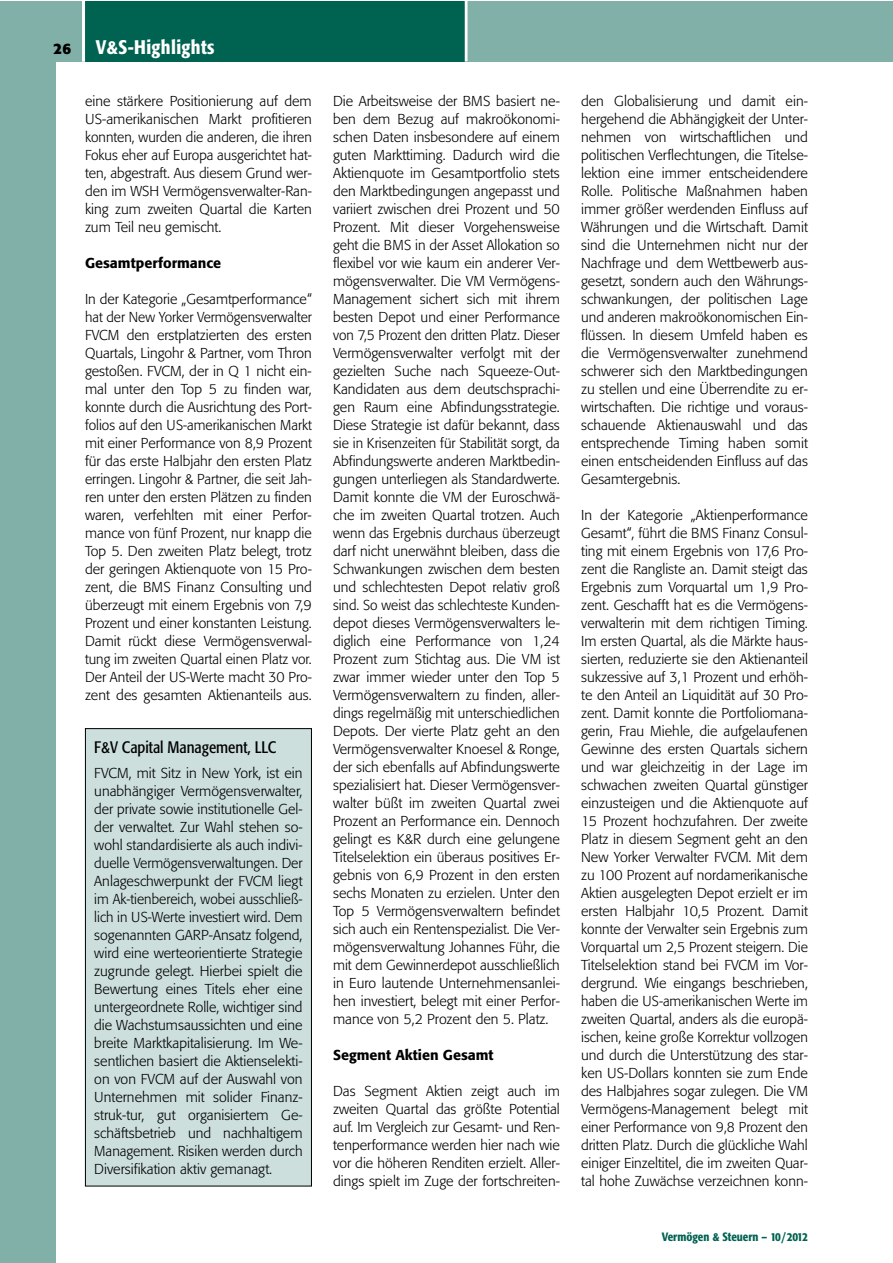
<style>
.page{position:relative;width:893px;height:1263px;background:#fff}
.page>*{position:absolute;margin:0;border:0;box-sizing:border-box;transform-origin:0 0}
.t1{font:500 condensed 19.5px "Formata";letter-spacing:.02em;color:#fff}
.t2{font:condensed 16.5px "Formata";color:#000}
.t3{font:700 15px "Formata";color:#000}
.t4{font:300 14.25px/18px "Formata";color:#000;text-align:justify}
.t5{font:500 14.25px "Formata";color:#000}
.t6{font:500 condensed 12px "Formata";color:#006251}
</style>
<div class="page">
<div style="left:0;top:1px;width:55px;height:1262px;background:#80b0a8"></div>
<div style="left:0;top:1px;width:98px;height:61px;background:#80b0a8"></div>
<div style="left:455px;top:1px;width:437px;height:61px;background:#80b0a8"></div>
<div style="left:85px;top:1px;width:383px;height:61px;background:#006251"></div>
<hr style="left:465px;top:1px;width:3px;height:61px;background:#fff">
<hr style="left:82px;top:1px;width:3px;height:61px;background:#fff">
<div style="left:85px;top:729px;width:226px;height:457px;background:#ccdfdc"></div>
<div style="left:85px;top:728px;width:227px;height:458px;border:1px solid #000"></div>
<p class="t3" style="left:54px;top:39px;width:19px">26</p>
<h1 class="t1" style="left:96px;top:35px;width:120px">V&amp;S-Highlights</h1>
<p class="t4" style="left:85px;top:92px;width:228px">eine stärkere Positionierung auf dem US-amerikanischen Markt profitieren konnten, wurden die anderen, die ihren Fokus eher auf Europa ausgerichtet hat&shy;ten, abgestraft. Aus diesem Grund wer&shy;den im WSH Vermögensverwalter-Ran&shy;king zum zweiten Quartal die Karten zum Teil neu gemischt.</p>
<p class="t5" style="left:85px;top:255px;width:138px">Gesamtperformance</p>
<p class="t4" style="left:85px;top:290px;width:228px">In der Kategorie „Gesamtperformance“ hat der New Yorker Vermögensverwalter FVCM den erstplatzierten des ersten Quartals, Lingohr &amp; Partner, vom Thron gestoßen. FVCM, der in Q 1 nicht ein&shy;mal unter den Top 5 zu finden war, konnte durch die Ausrichtung des Port&shy;folios auf den US-amerikanischen Markt mit einer Performance von 8,9 Prozent für das erste Halbjahr den ersten Platz erringen. Lingohr &amp; Partner, die seit Jah&shy;ren unter den ersten Plätzen zu finden waren, verfehlten mit einer Perfor&shy;mance von fünf Prozent, nur knapp die Top 5. Den zweiten Platz belegt, trotz der geringen Aktienquote von 15 Pro&shy;zent, die BMS Finanz Consulting und überzeugt mit einem Ergebnis von 7,9<br>Prozent und einer konstanten Leistung.<br>Damit rückt diese Vermögensverwal&shy;tung im zweiten Quartal einen Platz vor.<br>Der Anteil der US-Werte macht 30 Pro&shy;zent des gesamten Aktienanteils aus.</p>
<p class="t2" style="left:94px;top:738px;width:184px">F&amp;V Capital Management, LLC</p>
<p class="t4" style="left:94px;top:764px;width:210px">FVCM, mit Sitz in New York, ist ein unabhängiger Vermögensverwalter, der private sowie institutionelle Gel&shy;der verwaltet. Zur Wahl stehen so&shy;wohl standardisierte als auch indivi&shy;duelle Vermögensverwaltungen. Der Anlageschwerpunkt der FVCM liegt im Ak-tienbereich, wobei ausschließ&shy;lich in US-Werte investiert wird. Dem sogenannten GARP-Ansatz folgend, wird eine werteorientierte Strategie zugrunde gelegt. Hierbei spielt die Bewertung eines Titels eher eine untergeordnete Rolle, wichtiger sind die Wachstumsaussichten und eine breite Marktkapitalisierung. Im We&shy;sentlichen basiert die Aktienselekti&shy;on von FVCM auf der Auswahl von Unternehmen mit solider Finanz&shy;struk-tur, gut organisiertem Ge&shy;schäftsbetrieb und nachhaltigem Management. Risiken werden durch Diversifikation aktiv gemanagt.</p>
<p class="t4" style="left:333px;top:92px;width:228px">Die Arbeitsweise der BMS basiert ne&shy;ben dem Bezug auf makroökonomi&shy;schen Daten insbesondere auf einem guten Markttiming. Dadurch wird die Aktienquote im Gesamtportfolio stets den Marktbedingungen angepasst und variiert zwischen drei Prozent und 50<br>Prozent. Mit dieser Vorgehensweise geht die BMS in der Asset Allokation so flexibel vor wie kaum ein anderer Ver&shy;mögensverwalter. Die VM Vermögens-Management sichert sich mit ihrem besten Depot und einer Performance von 7,5 Prozent den dritten Platz. Dieser Vermögensverwalter verfolgt mit der gezielten Suche nach Squeeze-Out-Kandidaten aus dem deutschsprachi&shy;gen Raum eine Abfindungsstrategie.<br>Diese Strategie ist dafür bekannt, dass sie in Krisenzeiten für Stabilität sorgt, da Abfindungswerte anderen Marktbedin&shy;gungen unterliegen als Standardwerte.<br>Damit konnte die VM der Euroschwä&shy;che im zweiten Quartal trotzen. Auch wenn das Ergebnis durchaus überzeugt darf nicht unerwähnt bleiben, dass die Schwankungen zwischen dem besten und schlechtesten Depot relativ groß sind. So weist das schlechteste Kunden&shy;depot dieses Vermögensverwalters le&shy;diglich eine Performance von 1,24<br>Prozent zum Stichtag aus. Die VM ist zwar immer wieder unter den Top 5<br>Vermögensverwaltern zu finden, aller&shy;dings regelmäßig mit unterschiedlichen Depots. Der vierte Platz geht an den Vermögensverwalter Knoesel &amp; Ronge, der sich ebenfalls auf Abfindungswerte spezialisiert hat. Dieser Vermögensver&shy;walter büßt im zweiten Quartal zwei Prozent an Performance ein. Dennoch gelingt es K&amp;R durch eine gelungene Titelselektion ein überaus positives Er&shy;gebnis von 6,9 Prozent in den ersten sechs Monaten zu erzielen. Unter den Top 5 Vermögensverwaltern befindet sich auch ein Rentenspezialist. Die Ver&shy;mögensverwaltung Johannes Führ, die mit dem Gewinnerdepot ausschließlich in Euro lautende Unternehmensanlei&shy;hen investiert, belegt mit einer Perfor&shy;mance von 5,2 Prozent den 5. Platz.</p>
<p class="t5" style="left:333px;top:1047px;width:162px">Segment Aktien Gesamt</p>
<p class="t4" style="left:333px;top:1082px;width:228px">Das Segment Aktien zeigt auch im zweiten Quartal das größte Potential auf. Im Vergleich zur Gesamt- und Ren&shy;tenperformance werden hier nach wie vor die höheren Renditen erzielt. Aller&shy;dings spielt im Zuge der fortschreiten-</p>
<p class="t4" style="left:581px;top:92px;width:228px">den Globalisierung und damit ein&shy;hergehend die Abhängigkeit der Unter&shy;nehmen von wirtschaftlichen und politischen Verflechtungen, die Titelse&shy;lektion eine immer entscheidendere Rolle. Politische Maßnahmen haben immer größer werdenden Einfluss auf Währungen und die Wirtschaft. Damit sind die Unternehmen nicht nur der Nachfrage und dem Wettbewerb aus&shy;gesetzt, sondern auch den Währungs&shy;schwankungen, der politischen Lage und anderen makroökonomischen Ein&shy;flüssen. In diesem Umfeld haben es die Vermögensverwalter zunehmend schwerer sich den Marktbedingungen zu stellen und eine Überrendite zu er&shy;wirtschaften. Die richtige und voraus&shy;schauende Aktienauswahl und das entsprechende Timing haben somit einen entscheidenden Einfluss auf das Gesamtergebnis.</p>
<p class="t4" style="left:581px;top:506px;width:228px">In der Kategorie „Aktienperformance Gesamt“, führt die BMS Finanz Consul&shy;ting mit einem Ergebnis von 17,6 Pro&shy;zent die Rangliste an. Damit steigt das Ergebnis zum Vorquartal um 1,9 Pro&shy;zent. Geschafft hat es die Vermögens&shy;verwalterin mit dem richtigen Timing.<br>Im ersten Quartal, als die Märkte haus&shy;sierten, reduzierte sie den Aktienanteil sukzessive auf 3,1 Prozent und erhöh&shy;te den Anteil an Liquidität auf 30 Pro&shy;zent. Damit konnte die Portfoliomana&shy;gerin, Frau Miehle, die aufgelaufenen Gewinne des ersten Quartals sichern und war gleichzeitig in der Lage im schwachen zweiten Quartal günstiger einzusteigen und die Aktienquote auf 15 Prozent hochzufahren. Der zweite Platz in diesem Segment geht an den New Yorker Verwalter FVCM. Mit dem zu 100 Prozent auf nordamerikanische Aktien ausgelegten Depot erzielt er im ersten Halbjahr 10,5 Prozent. Damit konnte der Verwalter sein Ergebnis zum Vorquartal um 2,5 Prozent steigern. Die Titelselektion stand bei FVCM im Vor&shy;dergrund. Wie eingangs beschrieben, haben die US-amerikanischen Werte im zweiten Quartal, anders als die europä&shy;ischen, keine große Korrektur vollzogen und durch die Unterstützung des star&shy;ken US-Dollars konnten sie zum Ende des Halbjahres sogar zulegen. Die VM Vermögens-Management belegt mit einer Performance von 9,8 Prozent den dritten Platz. Durch die glückliche Wahl einiger Einzeltitel, die im zweiten Quar&shy;tal hohe Zuwächse verzeichnen konn-</p>
<p class="t6" style="left:662px;top:1229px;width:148px">Vermögen &amp; Steuern – 10/2012</p>
</div>
